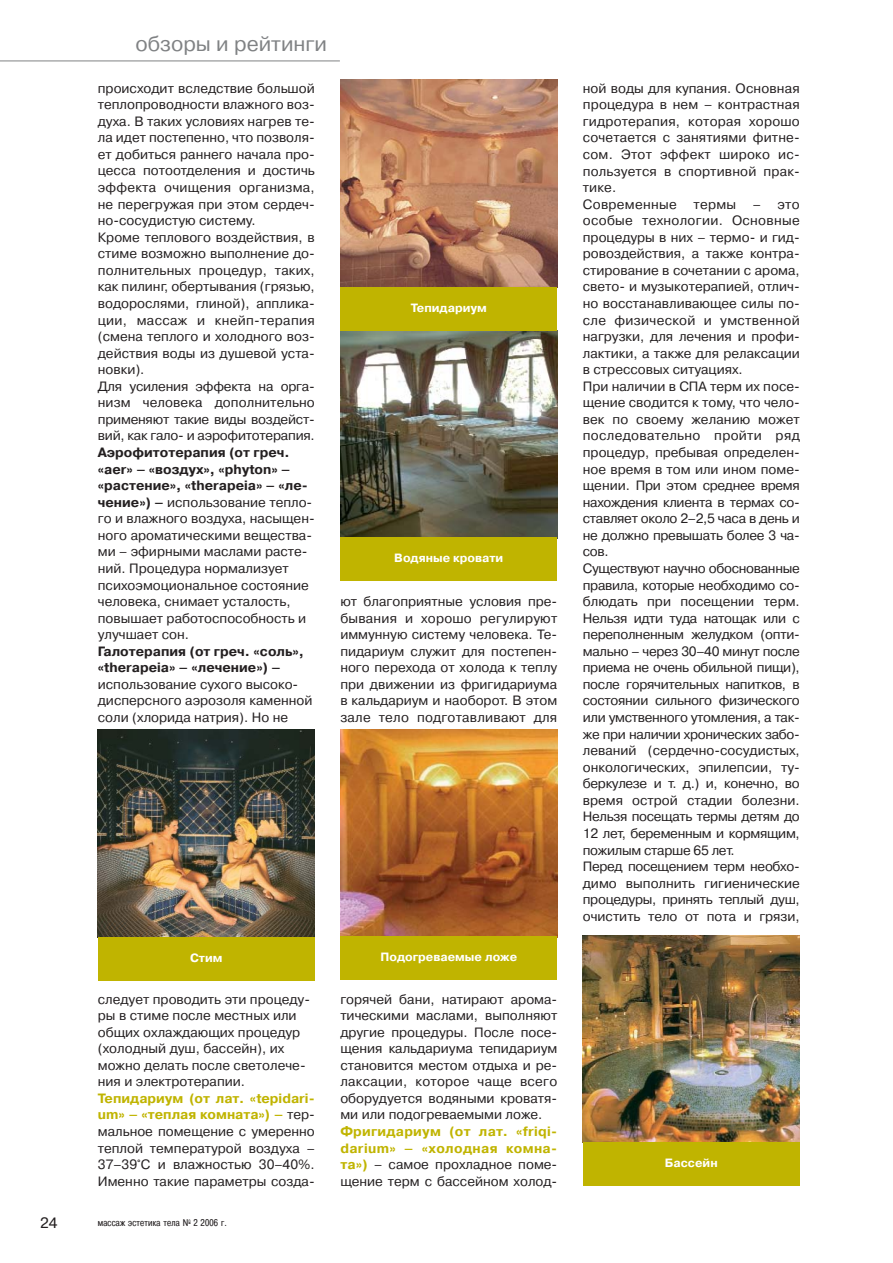
<style>
.page{position:relative;width:893px;height:1263px;background:#fff}
.page>*{position:absolute;margin:0;border:0;box-sizing:border-box;transform-origin:0 0}
.t1{font:21px "Pragmatica C";color:#808284}
.t2{font:15px "Pragmatica C";color:#231f20}
.t3{font:13.5px/16.5px "Pragmatica C";color:#231f20}
.t4{font:700 13.5px/16.5px "Pragmatica C";letter-spacing:.02em;color:#c0b400;text-align:justify}
.t5{font:700 13.5px/16.5px "Pragmatica C";color:#231f20}
.t6{font:700 12px "Pragmatica C";color:#fff}
.t7{font:9.75px "Pragmatica Cond C";letter-spacing:.02em;color:#231f20}
.s1{font-weight:700}
.s2{font-weight:700;color:#c0b400}
.s3{font-weight:400;color:#231f20}
</style>
<div class="page">
<hr style="left:0;top:61px;width:340px;height:1px;background:#808284">
<img style="left:98px;top:729px;width:217px;height:208px">
<img style="left:340px;top:80px;width:217px;height:208px">
<img style="left:340px;top:331px;width:217px;height:207px">
<img style="left:340px;top:729px;width:217px;height:207px">
<img style="left:583px;top:936px;width:216px;height:206px">
<div style="left:98px;top:937px;width:217px;height:44px;background:#c0b400"></div>
<div style="left:340px;top:288px;width:217px;height:43px;background:#c0b400"></div>
<div style="left:340px;top:538px;width:217px;height:43px;background:#c0b400"></div>
<div style="left:340px;top:936px;width:217px;height:44px;background:#c0b400"></div>
<div style="left:583px;top:1142px;width:216px;height:44px;background:#c0b400"></div>
<h1 class="t1" style="left:135px;top:36px;width:193px">обзоры и рейтинги</h1>
<p class="t3" style="left:98px;top:81px;width:218px">происходит вследствие большой теплопроводности влажного воз&shy;духа. В таких условиях нагрев те&shy;ла идет постепенно, что позволя&shy;ет добиться раннего начала про&shy;цесса потоотделения и достичь эффекта очищения организма, не перегружая при этом сердеч&shy;но-сосудистую систему.<br>Кроме теплового воздействия, в стиме возможно выполнение до&shy;полнительных процедур, таких, как пилинг, обертывания (грязью, водорослями, глиной), апплика&shy;ции, массаж и кнейп-терапия (смена теплого и холодного воз&shy;действия воды из душевой уста&shy;новки).<br>Для усиления эффекта на орга&shy;низм человека дополнительно применяют такие виды воздейст&shy;вий, как гало- и аэрофитотерапия.</p>
<p class="t3" style="left:98px;top:446px;width:218px"><span class="s1">Аэрофитотерапия (от греч. «aer» – «воздух», «phyton» – «растение», «therapeia» – «ле&shy;чение») –</span> использование тепло&shy;го и влажного воздуха, насыщен&shy;ного ароматическими вещества&shy;ми – эфирными маслами расте&shy;ний. Процедура нормализует психоэмоциональное состояние человека, снимает усталость, повышает работоспособность и улучшает сон.</p>
<p class="t5" style="left:98px;top:644px;width:208px">Галотерапия (от греч. «соль», «therapeia» – «лечение») –</p>
<p class="t3" style="left:98px;top:677px;width:216px">использование сухого высоко&shy;дисперсного аэрозоля каменной соли (хлорида натрия). Но не</p>
<p class="t6" style="left:411px;top:304px;width:77px">Тепидариум</p>
<p class="t6" style="left:394px;top:553px;width:111px">Водяные кровати</p>
<p class="t3" style="left:340px;top:595px;width:218px;text-align:justify">ют благоприятные условия пре&shy;бывания и хорошо регулируют иммунную систему человека. Те&shy;пидариум служит для постепен&shy;ного перехода от холода к теплу при движении из фригидариума в кальдариум и наоборот. В этом зале тело подготавливают для</p>
<p class="t6" style="left:190px;top:953px;width:34px">Стим</p>
<p class="t3" style="left:98px;top:992px;width:214px">следует проводить эти процеду&shy;ры в стиме после местных или общих охлаждающих процедур (холодный душ, бассейн), их можно делать после светолече&shy;ния и электротерапии.</p>
<p class="t3" style="left:98px;top:1091px;width:218px;text-align:justify"><span class="s2">Тепидариум (от лат. «tepidari&shy;um» – «теплая комната») –</span> тер&shy;мальное помещение с умеренно теплой температурой воздуха – 37–39°С и влажностью 30–40%.<br>Именно такие параметры созда-</p>
<p class="t2" style="left:40px;top:1217px;width:19px">24</p>
<p class="t7" style="left:98px;top:1219px;width:130px">массаж эстетика тела N<sup>0</sup> 2 2006 г.</p>
<p class="t6" style="left:380px;top:952px;width:138px">Подогреваемые ложе</p>
<p class="t3" style="left:340px;top:992px;width:218px;text-align:justify">горячей бани, натирают арома&shy;тическими маслами, выполняют другие процедуры. После посе&shy;щения кальдариума тепидариум становится местом отдыха и ре&shy;лаксации, которое чаще всего оборудуется водяными кроватя&shy;ми или подогреваемыми ложе.</p>
<p class="t4" style="left:340px;top:1125px;width:218px">Фригидариум (от лат. «friqi&shy;darium» – «холодная комна&shy;та») <span class="s3">– самое прохладное поме&shy;щение терм с бассейном холод-</span></p>
<p class="t3" style="left:583px;top:81px;width:218px">ной воды для купания. Основная процедура в нем – контрастная гидротерапия, которая хорошо сочетается с занятиями фитне&shy;сом. Этот эффект широко ис&shy;пользуется в спортивной прак&shy;тике.<br>Современные термы – это особые технологии. Основные процедуры в них – термо- и гид&shy;ровоздействия, а также контра&shy;стирование в сочетании с арома, свето- и музыкотерапией, отлич&shy;но восстанавливающее силы по&shy;сле физической и умственной нагрузки, для лечения и профи&shy;лактики, а также для релаксации в стрессовых ситуациях.<br>При наличии в СПА терм их посе&shy;щение сводится к тому, что чело&shy;век по своему желанию может последовательно пройти ряд процедур, пребывая определен&shy;ное время в том или ином поме&shy;щении. При этом среднее время нахождения клиента в термах со&shy;ставляет около 2–2,5 часа в день и не должно превышать более 3 ча&shy;сов.<br>Существуют научно обоснованные правила, которые необходимо со&shy;блюдать при посещении терм.<br>Нельзя идти туда натощак или с переполненным желудком (опти&shy;мально – через 30–40 минут после приема не очень обильной пищи), после горячительных напитков, в состоянии сильного физического или умственного утомления, а так&shy;же при наличии хронических забо&shy;леваний (сердечно-сосудистых, онкологических, эпилепсии, ту&shy;беркулезе и т. д.) и, конечно, во время острой стадии болезни.<br>Нельзя посещать термы детям до<br>12 лет, беременным и кормящим, пожилым старше 65 лет.<br>Перед посещением терм необхо&shy;димо выполнить гигиенические процедуры, принять теплый душ, очистить тело от пота и грязи,</p>
<p class="t6" style="left:665px;top:1158px;width:54px">Бассейн</p>
</div>
